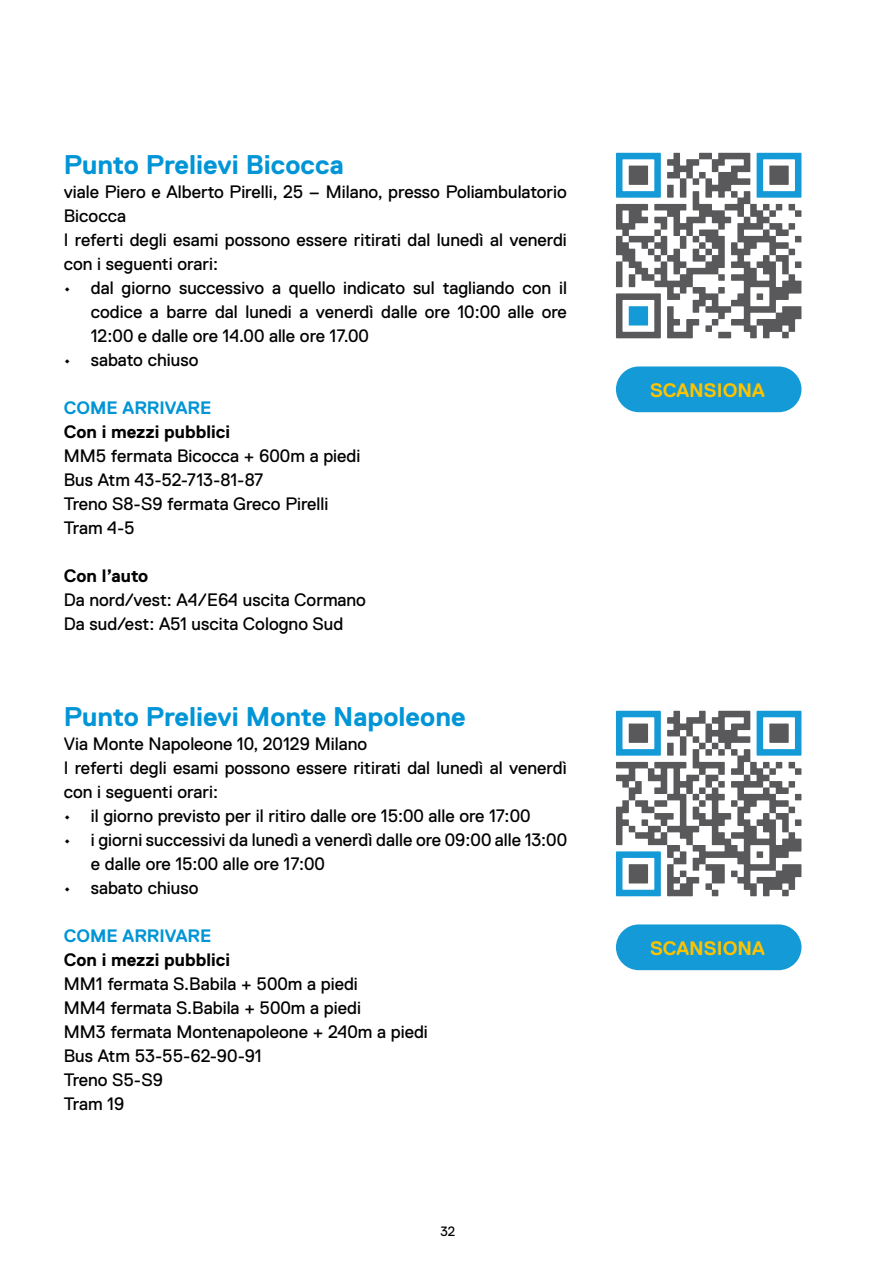
<style>
.page{position:relative;width:893px;height:1263px;background:#fff}
.page>*{position:absolute;margin:0;border:0;box-sizing:border-box;transform-origin:0 0}
.t1{font:700 27px "Replica";color:#0095d6}
.t2{font:700 19.5px "Replica";color:#fdc300}
.t3{font:18px/24px "Replica";color:#020203}
.t4{font:700 18px "Replica";color:#020203}
.t5{font:700 18px "Replica";color:#0095d6}
.t6{font:13.5px "Replica";color:#000}
</style>
<div class="page">
<svg style="left:616px;top:153px;width:185px;height:185px"></svg>
<svg style="left:616px;top:711px;width:185px;height:185px"></svg>
<div style="left:616px;top:366px;width:185px;height:46px;background:#149bd7;border-radius:23px"></div>
<div style="left:616px;top:924px;width:185px;height:46px;background:#149bd7;border-radius:23px"></div>
<h1 class="t1" style="left:64px;top:150px;width:281px">Punto Prelievi Bicocca</h1>
<p class="t3" style="left:64px;top:180px;width:505px">viale Piero e Alberto Pirelli, 25 – Milano, presso Poliambulatorio Bicocca<br>I referti degli esami possono essere ritirati dal lunedì al venerdi con i seguenti orari:</p>
<p class="t3" style="left:91px;top:276px;width:478px;text-align:justify;text-indent:-27px">• dal giorno successivo a quello indicato sul tagliando con il codice a barre dal lunedi a venerdì dalle ore 10:00 alle ore 12:00 e dalle ore 14.00 alle ore 17.00</p>
<p class="t3" style="left:64px;top:348px;width:136px">• sabato chiuso</p>
<p class="t5" style="left:64px;top:398px;width:149px">COME ARRIVARE</p>
<p class="t4" style="left:64px;top:422px;width:168px">Con i mezzi pubblici</p>
<p class="t3" style="left:64px;top:444px;width:298px">MM5 fermata Bicocca + 600m a piedi<br>Bus Atm 43-52-713-81-87<br>Treno S8-S9 fermata Greco Pirelli<br>Tram 4-5</p>
<p class="t4" style="left:64px;top:566px;width:86px">Con l’auto</p>
<p class="t3" style="left:64px;top:588px;width:304px">Da nord/vest: A4/E64 uscita Cormano<br>Da sud/est: A51 uscita Cologno Sud</p>
<h1 class="t1" style="left:64px;top:702px;width:403px">Punto Prelievi Monte Napoleone</h1>
<p class="t3" style="left:64px;top:732px;width:504px">Via Monte Napoleone 10, 20129 Milano<br>I referti degli esami possono essere ritirati dal lunedì al venerdì con i seguenti orari:</p>
<p class="t3" style="left:64px;top:804px;width:468px">• il giorno previsto per il ritiro dalle ore 15:00 alle ore 17:00</p>
<p class="t3" style="left:91px;top:828px;width:478px;text-indent:-27px">• i giorni successivi da lunedì a venerdì dalle ore 09:00 alle 13:00 e dalle ore 15:00 alle ore 17:00</p>
<p class="t3" style="left:64px;top:876px;width:136px">• sabato chiuso</p>
<p class="t5" style="left:64px;top:926px;width:149px">COME ARRIVARE</p>
<p class="t4" style="left:64px;top:950px;width:168px">Con i mezzi pubblici</p>
<p class="t3" style="left:64px;top:972px;width:366px">MM1 fermata S.Babila + 500m a piedi<br>MM4 fermata S.Babila + 500m a piedi<br>MM3 fermata Montenapoleone + 240m a piedi<br>Bus Atm 53-55-62-90-91<br>Treno S5-S9<br>Tram 19</p>
<p class="t6" style="left:440px;top:1224px;width:16px">32</p>
<p class="t2" style="left:650px;top:379px;width:116px">SCANSIONA</p>
<p class="t2" style="left:650px;top:937px;width:116px">SCANSIONA</p>
</div>
